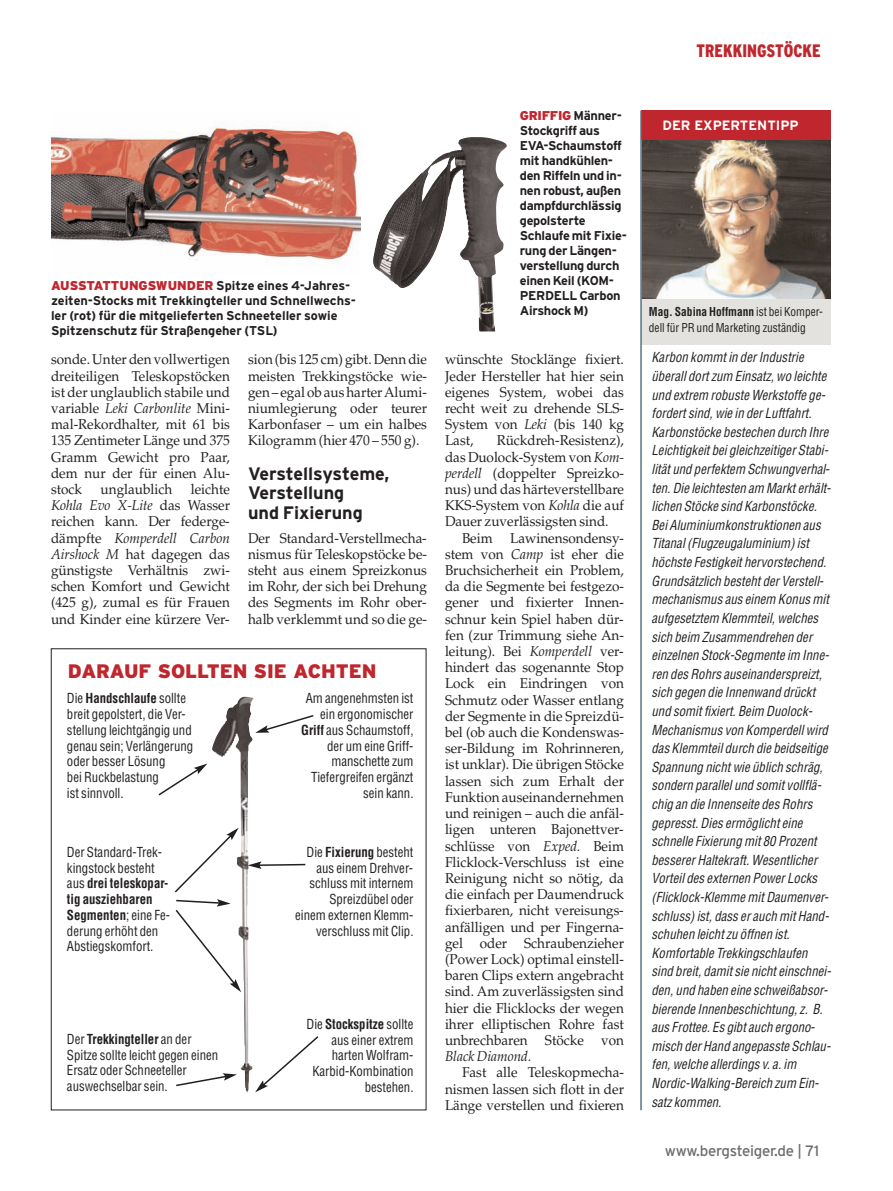
<style>
.page{position:relative;width:893px;height:1191px;background:#fff}
.page>*{position:absolute;margin:0;border:0;box-sizing:border-box;transform-origin:0 0}
.t1{font:900 19.5px "Interstate Plus";color:#c0262d}
.t2{font:700 18px/19.5px "Interstate Plus";color:#231f20}
.t3{font:900 condensed 18px "Interstate Plus";color:#c0262d;scale:.95 1}
.t4{font:15px "Interstate Plus";letter-spacing:-.02em;color:#6c6d70}
.t5{font:14.25px/16.2px "Palatino LT";color:#231f20;text-align:justify;scale:.95 1}
.t6{font:italic 14.25px "Palatino LT";color:#231f20;scale:.95 1}
.t7{font:italic condensed 13.5px/18.6px "Helvetica LT";letter-spacing:.005em;color:#231f20;scale:.95 1}
.t8{font:condensed 13.5px/15.8px "Helvetica LT";color:#231f20;scale:.95 1}
.t9{font:700 13.5px "Interstate Plus";color:#fff}
.t10{font:700 12.75px/15px "Interstate Plus";letter-spacing:-.02em;color:#231f20}
.t11{font:700 12.75px/15px "Interstate Plus";color:#231f20}
.t12{font:condensed 12px/16.2px "Helvetica LT";color:#231f20;scale:.95 1}
.s1{font-weight:900;color:#c0262d}
.s2{font-style:italic}
.s3{font-weight:700}
</style>
<div class="page">
<img style="left:212px;top:696px;width:42px;height:396px">
<img style="left:642px;top:140px;width:188px;height:159px">
<div style="left:641px;top:299px;width:189px;height:45px;background:#e3e2de"></div>
<div style="left:641px;top:111px;width:189px;height:29px;background:#c0262d"></div>
<hr style="left:640px;top:111px;width:2px;height:999px;background:#557482">
<img style="left:51px;top:124px;width:309px;height:136px">
<img style="left:373px;top:137px;width:134px;height:180px">
<svg style="left:158px;top:763px;width:49px;height:33px"></svg>
<svg style="left:255px;top:715px;width:59px;height:18px"></svg>
<svg style="left:175px;top:827px;width:66px;height:165px"></svg>
<svg style="left:176px;top:1073px;width:61px;height:14px"></svg>
<svg style="left:248px;top:861px;width:58px;height:8px"></svg>
<svg style="left:255px;top:1036px;width:64px;height:56px"></svg>
<p class="t11" style="left:51px;top:278px;width:306px"><span class="s1">AUSSTATTUNGSWUNDER</span> Spitze eines 4-Jahres&shy;zeiten-Stocks mit Trekkingteller und Schnellwechs&shy;ler (rot) für die mitgelieferten Schneeteller sowie Spitzenschutz für Straßengeher (TSL)</p>
<p class="t5" style="left:51px;top:353px;width:190px">sonde. Unter den vollwertigen dreiteiligen Teleskopstöcken ist der unglaublich stabile und variable <span class="s2">Leki Carbonlite</span> Mini&shy;mal-Rekordhalter, mit 61 bis 135 Zentimeter Länge und 375<br>Gramm Gewicht pro Paar, dem nur der für einen Alu&shy;stock</p>
<p class="t5" style="left:51px;top:482px;width:190px;text-indent:140px">leichte <span class="s2">Kohla Evo X-Lite</span> das Wasser reichen kann. Der federge&shy;dämpfte <span class="s2">Komperdell Carbon Airshock M</span> hat dagegen das günstigste Verhältnis zwi&shy;schen Komfort und Gewicht (425 g), zumal es für Frauen und Kinder eine kürzere Ver-</p>
<p class="t5" style="left:101px;top:482px;width:77px">unglaublich</p>
<p class="t5" style="left:248px;top:353px;width:190px">sion(bis 125 cm) gibt.Denndie meisten Trekkingstöcke wie&shy;gen– egal ob ausharterAlumi&shy;niumlegierung oder teurer Karbonfaser – um ein halbes Kilogramm (hier 470 – 550 g).</p>
<p class="t2" style="left:248px;top:464px;width:143px">Verstellsysteme,<br>Verstellung<br>und Fixierung</p>
<p class="t5" style="left:248px;top:531px;width:190px">Der Standard-Verstellmecha&shy;nismus für Teleskopstöcke be&shy;steht aus einem Spreizkonus im Rohr, der sich bei Drehung des Segments im Rohr ober&shy;halb verklemmt und so die ge-</p>
<h1 class="t1" style="left:68px;top:659px;width:310px">DARAUF SOLLTEN SIE ACHTEN</h1>
<p class="t8" style="left:67px;top:691px;width:135px">Die <span class="s3">Handschlaufe</span> sollte breit gepolstert, die Ver&shy;stellung leichtgängig und genau sein; Verlängerung oder besser Lösung<br>bei Ruckbelastung<br>ist sinnvoll.</p>
<p class="t8" style="left:301px;top:691px;width:120px;text-align:right">Am angenehmsten ist ein ergonomischer<br><span class="s3">Griff</span> aus Schaumstoff, der um eine Griff&shy;manschette zum<br>Tiefergreifen ergänzt sein kann.</p>
<p class="t8" style="left:67px;top:844px;width:110px">Der Standard-Trek&shy;kingstock besteht aus <span class="s3">drei teleskopar&shy;tig ausziehbaren<br>Segmenten</span>; eine Fe&shy;derung erhöht den<br>Abstiegskomfort.</p>
<p class="t8" style="left:67px;top:1031px;width:161px">Der <span class="s3">Trekkingteller</span> an der<br>Spitze sollte leicht gegen einen<br>Ersatz oder Schneeteller auswechselbar sein.</p>
<p class="t8" style="left:295px;top:844px;width:126px;text-align:right">Die <span class="s3">Fixierung</span> besteht aus einem Drehver&shy;schluss mit internem<br>Spreizdübel oder<br>einem externen Klemm&shy;verschluss mit Clip.</p>
<p class="t8" style="left:307px;top:1016px;width:114px;text-align:right">Die <span class="s3">Stockspitze</span> sollte aus einer extrem harten Wolfram-<br>Karbid-Kombination bestehen.</p>
<p class="t10" style="left:520px;top:108px;width:109px"><span class="s1">GRIFFIG</span> Männer-<br>Stockgriff aus<br>EVA-Schaumstoff mit handkühlen&shy;den Riffeln und in&shy;nen robust, außen dampfdurchlässig gepolsterte<br>Schlaufe mit Fixie&shy;rung der Längen&shy;verstellung durch einen Keil (KOM-<br>PERDELL Carbon<br>Airshock M)</p>
<p class="t5" style="left:445px;top:353px;width:190px">wünschte Stocklänge fixiert.<br>Jeder Hersteller hat hier sein eigenes System, wobei das recht weit zu drehende SLS-System von <span class="s2">Leki</span> (bis 140 kg Last,</p>
<p class="t5" style="left:445px;top:434px;width:190px;text-indent:52px">Rückdreh-Resistenz), das Duolock-System von <span class="s2">Kom&shy;perdell</span> (doppelter Spreizko&shy;nus) und das härteverstellbare KKS-System von <span class="s2">Kohla</span> die auf Dauer zuverlässigsten sind.</p>
<p class="t5" style="left:445px;top:531px;width:190px;text-indent:17px">Beim Lawinensondensy&shy;stem von <span class="s2">Camp</span> ist eher die Bruchsicherheit ein Problem, da die Segmente bei festgezo&shy;gener und fixierter Innen&shy;schnur kein Spiel haben dür&shy;fen (zur Trimmung siehe An&shy;leitung). Bei <span class="s2">Komperdell</span> ver&shy;hindert das sogenannte Stop Lock ein Eindringen von Schmutz oder Wasser entlang der Segmente in die Spreizdü&shy;bel (ob auch die Kondenswas&shy;ser-Bildung im Rohrinneren, ist unklar). Die übrigen Stöcke lassen sich zum Erhalt der Funktion auseinandernehmen und reinigen – auch die anfäl&shy;ligen unteren Bajonettver&shy;schlüsse von <span class="s2">Exped.</span> Beim Flicklock-Verschluss ist eine Reinigung nicht so nötig, da die einfach per Daumendruck fixierbaren, nicht vereisungs&shy;anfälligen und per Fingerna&shy;gel oder Schraubenzieher (Power Lock) optimal einstell&shy;baren Clips extern angebracht sind. Am zuverlässigsten sind hier die Flicklocks der wegen ihrer elliptischen Rohre fast unbrechbaren Stöcke von</p>
<p class="t6" style="left:445px;top:1050px;width:92px">Black Diamond.</p>
<p class="t5" style="left:445px;top:1066px;width:190px;text-indent:17px">Fast alle Teleskopmecha&shy;nismen lassen sich flott in der Länge verstellen und fixieren</p>
<p class="t3" style="left:697px;top:40px;width:132px">TREKKINGSTÖCKE</p>
<p class="t9" style="left:663px;top:118px;width:138px">DER EXPERTENTIPP</p>
<p class="t12" style="left:649px;top:303px;width:185px"><span class="s3">Mag. Sabina Hoffmann</span> ist bei Komper&shy;dell für PR und Marketing zuständig</p>
<p class="t7" style="left:651px;top:348px;width:191px">Karbon kommt in der Industrie überall dort zum Einsatz, wo leichte und extrem robuste Werkstoffe ge&shy;fordert sind, wie in der Luftfahrt.<br>Karbonstöcke bestechen durch Ihre Leichtigkeit bei gleichzeitiger Stabi&shy;lität und perfektem Schwungverhal&shy;ten. Die leichtesten am Markt erhält&shy;lichen Stöcke sind Karbonstöcke.<br>Bei Aluminiumkonstruktionen aus Titanal (Flugzeugaluminium) ist höchste Festigkeit hervorstechend.<br>Grundsätzlich besteht der Verstell&shy;mechanismus aus einem Konus mit aufgesetztem Klemmteil, welches sich beim Zusammendrehen der einzelnen Stock-Segmente im Inne&shy;ren des Rohrs auseinanderspreizt, sich gegen die Innenwand drückt und somit fixiert. Beim Duolock-Mechanismus von Komperdell wird das Klemmteil durch die beidseitige Spannung nicht wie üblich schräg, sondern parallel und somit vollflä&shy;chig an die Innenseite des Rohrs gepresst. Dies ermöglicht eine schnelle Fixierung mit 80 Prozent besserer Haltekraft. Wesentlicher Vorteil des externen Power Locks (Flicklock-Klemme mit Daumenver&shy;schluss) ist, dass er auch mit Hand&shy;schuhen leicht zu öffnen ist.<br>Komfortable Trekkingschlaufen sind breit, damit sie nicht einschnei&shy;den, und haben eine schweißabsor&shy;bierende Innenbeschichtung, z. B. aus Frottee. Es gibt auch ergono&shy;misch der Hand angepasste Schlau&shy;fen, welche allerdings v. a. im Nordic-Walking-Bereich zum Ein&shy;satz kommen.</p>
<p class="t4" style="left:665px;top:1141px;width:156px">www.bergsteiger.de | 71</p>
</div>
